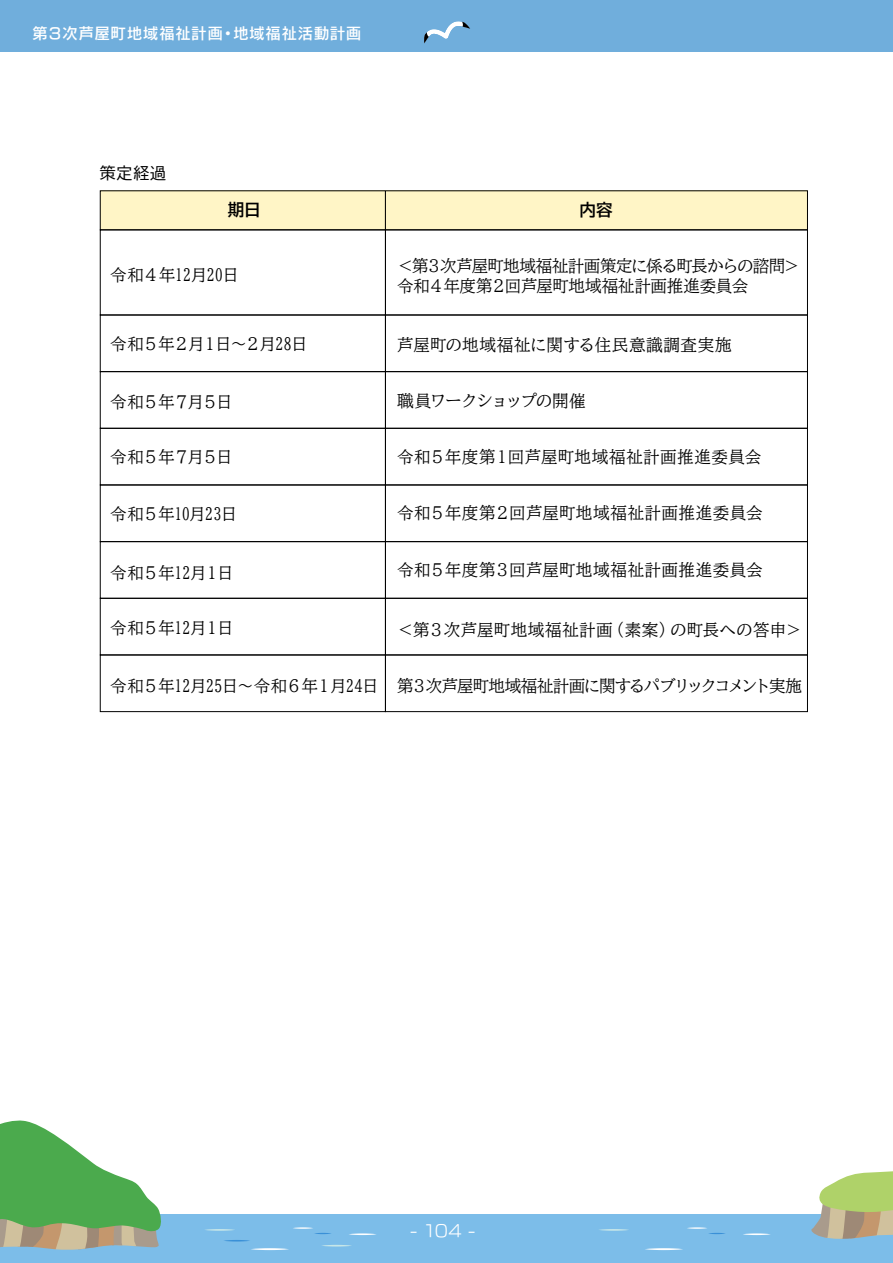
<style>
.page{position:relative;width:893px;height:1263px;background:#fff}
.page>*{position:absolute;margin:0;border:0;box-sizing:border-box;transform-origin:0 0}
.t1{font:16.5px "BIZUD Mincho";letter-spacing:.02em;color:#000}
.t2{font:16.5px/19.8px "BIZUD Mincho";letter-spacing:-.025em;color:#000}
.t3{font:16.5px "BIZUD Mincho";letter-spacing:-.085em;color:#000}
.t4{font:16.5px "BIZUD Mincho";letter-spacing:-.045em;color:#000}
.t5{font:16.5px "BIZUD Mincho";letter-spacing:-.08em;color:#000}
.t6{font:16.5px "BIZUD Mincho";letter-spacing:.015em;color:#000}
.t7{font:16.5px "BIZUD Mincho";letter-spacing:.03em;color:#000}
.t8{font:16.5px "BIZUD Mincho";letter-spacing:-.05em;color:#000}
.t9{font:16.5px "BIZUD Mincho";letter-spacing:-.07em;color:#000}
.t10{font:16.5px "New Rodin Pro M";color:#fff}
.t11{font:700 16.5px "BIZUDP Gothic";color:#000}
.t12{font:15.9px "BIZUDP Gothic";color:#000}
.t13{font:15px "New Rodin Pro DB";letter-spacing:.075em;color:#fff}
</style>
<div class="page">
<div style="left:0;top:1214px;width:893px;height:49px;background:#7cbde9"></div>
<svg style="left:205px;top:1229px;width:30px;height:2px"></svg>
<svg style="left:322px;top:1245px;width:30px;height:1px"></svg>
<svg style="left:251px;top:1248px;width:38px;height:2px"></svg>
<svg style="left:349px;top:1233px;width:27px;height:2px"></svg>
<svg style="left:224px;top:1240px;width:26px;height:1px"></svg>
<svg style="left:293px;top:1227px;width:38px;height:7px"></svg>
<svg style="left:599px;top:1229px;width:30px;height:2px"></svg>
<svg style="left:645px;top:1248px;width:38px;height:2px"></svg>
<svg style="left:743px;top:1233px;width:28px;height:2px"></svg>
<svg style="left:687px;top:1227px;width:38px;height:7px"></svg>
<svg style="left:0;top:1120px;width:161px;height:130px"></svg>
<div style="left:0;top:0;width:893px;height:52px;background:#70aedc"></div>
<svg style="left:424px;top:21px;width:46px;height:23px"></svg>
<svg style="left:811px;top:1171px;width:82px;height:68px"></svg>
<div style="left:100px;top:191px;width:285px;height:39px;background:#fff5c6"></div>
<div style="left:385px;top:191px;width:422px;height:39px;background:#fff5c6"></div>
<div style="left:100px;top:229px;width:286px;height:86px;border:1px solid #000"></div>
<div style="left:100px;top:371px;width:286px;height:58px;border:1px solid #000"></div>
<div style="left:100px;top:428px;width:286px;height:57px;border:1px solid #000"></div>
<div style="left:100px;top:541px;width:286px;height:58px;border:1px solid #000"></div>
<div style="left:100px;top:598px;width:286px;height:57px;border:1px solid #000"></div>
<div style="left:100px;top:655px;width:286px;height:57px;border:1px solid #000"></div>
<div style="left:385px;top:229px;width:423px;height:86px;border:1px solid #000"></div>
<div style="left:385px;top:371px;width:423px;height:58px;border:1px solid #000"></div>
<div style="left:385px;top:428px;width:423px;height:57px;border:1px solid #000"></div>
<div style="left:385px;top:541px;width:423px;height:58px;border:1px solid #000"></div>
<div style="left:385px;top:598px;width:423px;height:57px;border:1px solid #000"></div>
<div style="left:385px;top:655px;width:423px;height:57px;border:1px solid #000"></div>
<p class="t13" style="left:32px;top:21px;width:330px">第３次芦屋町地域福祉計画・地域福祉活動計画</p>
<p class="t12" style="left:100px;top:165px;width:68px">策定経過</p>
<p class="t11" style="left:228px;top:202px;width:35px">期日</p>
<p class="t11" style="left:579px;top:202px;width:35px">内容</p>
<p class="t2" style="left:110px;top:265px;width:130px">令和４年12月20日</p>
<p class="t2" style="left:397px;top:256px;width:404px">＜第３次芦屋町地域福祉計画策定に係る町長からの諮問＞令和４年度第２回芦屋町地域福祉計画推進委員会</p>
<p class="t3" style="left:110px;top:335px;width:199px">令和５年２月１日〜２月28日</p>
<p class="t3" style="left:110px;top:393px;width:124px">令和５年７月５日</p>
<p class="t3" style="left:110px;top:449px;width:124px">令和５年７月５日</p>
<p class="t4" style="left:110px;top:506px;width:129px">令和５年10月23日</p>
<p class="t4" style="left:110px;top:564px;width:125px">令和５年12月１日</p>
<p class="t4" style="left:110px;top:619px;width:125px">令和５年12月１日</p>
<p class="t8" style="left:110px;top:678px;width:270px">令和５年12月25日〜令和６年１月24日</p>
<p class="t7" style="left:397px;top:337px;width:336px">芦屋町の地域福祉に関する住民意識調査実施</p>
<p class="t9" style="left:397px;top:392px;width:190px">職員ワークショップの開催</p>
<p class="t1" style="left:397px;top:449px;width:366px">令和５年度第１回芦屋町地域福祉計画推進委員会</p>
<p class="t1" style="left:397px;top:504px;width:367px">令和５年度第２回芦屋町地域福祉計画推進委員会</p>
<p class="t1" style="left:397px;top:561px;width:367px">令和５年度第３回芦屋町地域福祉計画推進委員会</p>
<p class="t6" style="left:397px;top:621px;width:406px">＜第３次芦屋町地域福祉計画（素案）の町長への答申＞</p>
<p class="t5" style="left:397px;top:678px;width:406px">第３次芦屋町地域福祉計画に関するパブリックコメント実施</p>
<p class="t10" style="left:410px;top:1216px;width:66px">- 104 -</p>
</div>
